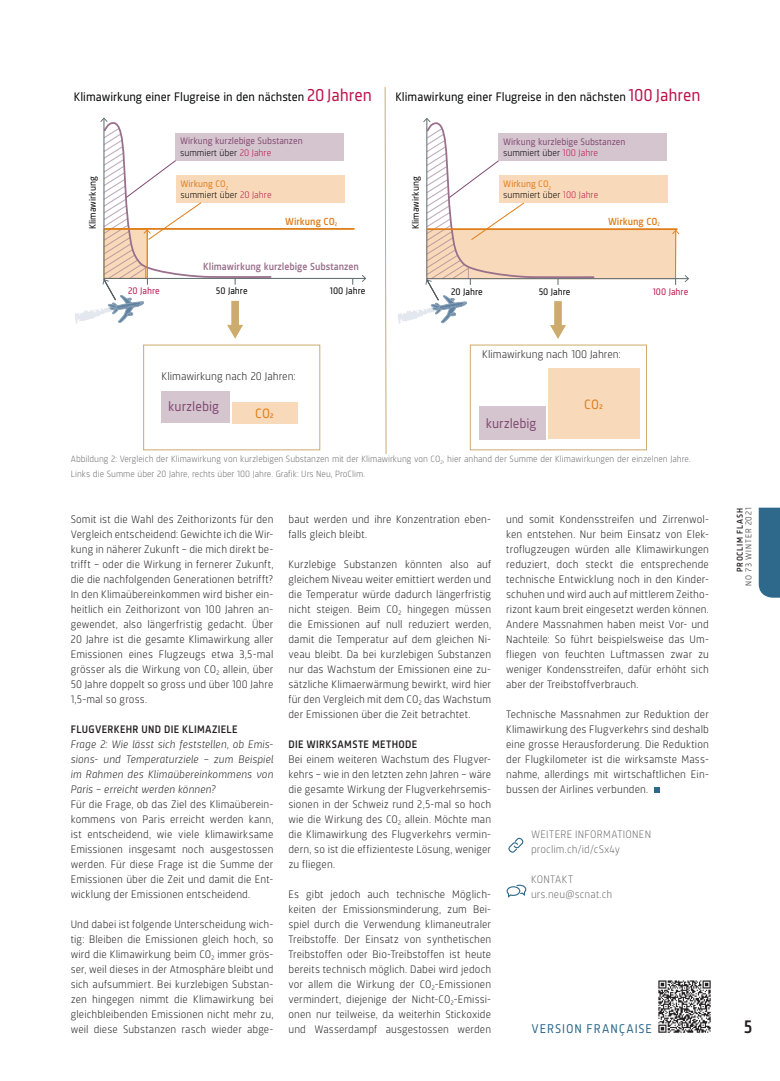
<style>
.page{position:relative;width:780px;height:1081px;background:#fff}
.page>*{position:absolute;margin:0;border:0;box-sizing:border-box;transform-origin:0 0}
.t1{font:500 18.75px "Sinews Sans Pro";color:#231f20}
.t2{font:14px "Sinews Sans Pro";color:#814a73}
.t3{font:14px "Sinews Sans Pro";color:#df7e1a}
.t4{font:13.12px "Sinews Sans Pro";letter-spacing:.07em;color:#2e688b}
.t5{font:12.75px "Sinews Sans Pro";color:#000203}
.t6{font:300 11.5px "Sinews Sans Pro";color:#231f20}
.t7{font:300 11.25px/15px "Sinews Sans Pro";letter-spacing:.01em;color:#231f20;text-align:justify}
.t8{font:italic 300 11.25px/15px "Sinews Sans Pro";letter-spacing:.01em;color:#231f20;text-align:justify}
.t9{font:300 11.25px/15px "Sinews Sans Pro";letter-spacing:.015em;color:#6c6d70}
.t10{font:500 11.25px "Sinews Sans Pro";letter-spacing:.025em;color:#231f20}
.t11{font:500 10.62px "Sinews Sans Pro";color:#996f8b}
.t12{font:500 10.62px "Sinews Sans Pro";color:#df7e1a}
.t13{font:9.75px/11.8px "Sinews Sans Pro";color:#814a73}
.t14{font:300 9.75px/11.8px "Sinews Sans Pro";color:#000203}
.t15{font:9.75px "Sinews Sans Pro";letter-spacing:.005em;color:#000203}
.t16{font:9.75px "Sinews Sans Pro";color:#bc134a}
.t17{font:9.75px "Sinews Sans Pro";color:#000}
.t18{font:300 9.38px/15px "Sinews Sans Pro";color:#6c6d70}
.t19{font:300 8.75px "Sinews Sans Pro";letter-spacing:.095em;color:#231f20}
.t20{font:500 8.75px "Sinews Sans Pro";letter-spacing:.09em;color:#231f20}
.s1{font-size:17.88px;color:#bc134a}
.s2{font-weight:300;color:#000203}
.s3{font-weight:300;color:#bc134a}
.s4{font-weight:400;color:#df7e1a}
.s5{color:#bc134a}
</style>
<div class="page">
<svg style="left:654px;top:787px;width:5px;height:6px"></svg>
<svg style="left:506px;top:884px;width:20px;height:14px"></svg>
<svg style="left:758px;top:508px;width:22px;height:90px;background:#397091"></svg>
<div style="left:470px;top:345px;width:176px;height:105px;border:1px solid #ccab6c"></div>
<div style="left:161px;top:391px;width:68px;height:32px;background:#d5c5ce"></div>
<div style="left:232px;top:402px;width:65px;height:21px;background:#f8d9ba"></div>
<div style="left:479px;top:406px;width:66px;height:33px;background:#d5c5ce"></div>
<div style="left:547px;top:368px;width:92px;height:71px;background:#f8d9ba"></div>
<svg style="left:272px;top:133px;width:90px;height:146px"></svg>
<svg style="left:75px;top:117px;width:197px;height:222px"></svg>
<svg style="left:362px;top:275px;width:4px;height:7px"></svg>
<svg style="left:398px;top:118px;width:291px;height:221px"></svg>
<div style="left:143px;top:345px;width:177px;height:105px;border:1px solid #ccab6c"></div>
<svg style="left:384px;top:87px;width:2px;height:367px"></svg>
<svg style="left:508px;top:838px;width:15px;height:15px"></svg>
<img style="left:658px;top:980px;width:53px;height:53px">
<p class="t5" style="left:74px;top:90px;width:299px">Klimawirkung einer Flugreise in den nächsten <span class="s1">20 Jahren</span></p>
<p class="t5" style="left:395px;top:90px;width:306px">Klimawirkung einer Flugreise in den nächsten <span class="s1">100 Jahren</span></p>
<p class="t13" style="left:180px;top:135px;width:124px">Wirkung kurzlebige Substanzen <span class="s2">summiert über</span> <span class="s3">20 Jahre</span></p>
<p class="t13" style="left:503px;top:135px;width:124px">Wirkung kurzlebige Substanzen <span class="s2">summiert über</span> <span class="s3">100 Jahre</span></p>
<p class="t15" style="left:87px;top:229px;width:54px;rotate:-90deg">Klimawirkung</p>
<p class="t14" style="left:180px;top:177px;width:93px"><span class="s4">Wirkung CO</span><sub>2<br></sub>summiert über <span class="s5">20 Jahre</span></p>
<p class="t12" style="left:285px;top:216px;width:53px">Wirkung CO<sub>2</sub></p>
<p class="t15" style="left:410px;top:229px;width:54px;rotate:-90deg">Klimawirkung</p>
<p class="t14" style="left:503px;top:178px;width:96px"><span class="s4">Wirkung CO</span><sub>2<br></sub>summiert über <span class="s5">100 Jahre</span></p>
<p class="t12" style="left:608px;top:216px;width:53px">Wirkung CO<sub>2</sub></p>
<p class="t11" style="left:203px;top:261px;width:157px">Klimawirkung kurzlebige Substanzen</p>
<p class="t16" style="left:128px;top:286px;width:33px">20 Jahre</p>
<p class="t15" style="left:216px;top:286px;width:33px">50 Jahre</p>
<p class="t15" style="left:330px;top:286px;width:37px">100 Jahre</p>
<p class="t17" style="left:451px;top:286px;width:33px">20 Jahre</p>
<p class="t15" style="left:538px;top:286px;width:33px">50 Jahre</p>
<p class="t16" style="left:652px;top:286px;width:37px">100 Jahre</p>
<p class="t6" style="left:482px;top:348px;width:140px">Klimawirkung nach 100 Jahren:</p>
<p class="t6" style="left:162px;top:369px;width:135px">Klimawirkung nach 20 Jahren:</p>
<p class="t2" style="left:168px;top:398px;width:52px">kurzlebig</p>
<p class="t3" style="left:255px;top:406px;width:20px">CO2</p>
<p class="t2" style="left:485px;top:415px;width:52px">kurzlebig</p>
<p class="t3" style="left:584px;top:396px;width:20px">CO2</p>
<p class="t18" style="left:71px;top:451px;width:621px">Abbildung 2: Vergleich der Klimawirkung von kurzlebigen Substanzen mit der Klimawirkung von CO<sub>2</sub>, hier anhand der Summe der Klimawirkungen der einzelnen Jahre.<br>Links die Summe über 20 Jahre, rechts über 100 Jahre. Grafik: Urs Neu, ProClim.</p>
<p class="t7" style="left:71px;top:511px;width:204px">Somit ist die Wahl des Zeithorizonts für den Vergleich entscheidend: Gewichte ich die Wir&shy;kung in näherer Zukunft – die mich direkt be&shy;trifft – oder die Wirkung in fernerer Zukunft, die die nachfolgenden Generationen betrifft?<br>In den Klimaübereinkommen wird bisher ein&shy;heitlich ein Zeithorizont von 100 Jahren an&shy;gewendet, also längerfristig gedacht. Über 20 Jahre ist die gesamte Klimawirkung aller Emissionen eines Flugzeugs etwa 3,5-mal grösser als die Wirkung von CO<sub>2</sub> allein, über 50 Jahre doppelt so gross und über 100 Jahre 1,5-mal so gross.</p>
<p class="t10" style="left:71px;top:723px;width:168px">FLUGVERKEHR UND DIE KLIMAZIELE</p>
<p class="t8" style="left:71px;top:736px;width:204px">Frage 2: Wie lässt sich feststellen, ob Emis&shy;sions- und Temperaturziele – zum Beispiel im Rahmen des Klimaübereinkommens von Paris – erreicht werden können?</p>
<p class="t7" style="left:71px;top:796px;width:204px">Für die Frage, ob das Ziel des Klimaüberein&shy;kommens von Paris erreicht werden kann, ist entscheidend, wie viele klimawirksame Emissionen insgesamt noch ausgestossen werden. Für diese Frage ist die Summe der Emissionen über die Zeit und damit die Ent&shy;wicklung der Emissionen entscheidend.</p>
<p class="t7" style="left:71px;top:916px;width:204px">Und dabei ist folgende Unterscheidung wich&shy;tig: Bleiben die Emissionen gleich hoch, so wird die Klimawirkung beim CO<sub>2</sub> immer grös&shy;ser, weil dieses in der Atmosphäre bleibt und sich aufsummiert. Bei kurzlebigen Substan&shy;zen hingegen nimmt die Klimawirkung bei gleichbleibenden Emissionen nicht mehr zu, weil diese Substanzen rasch wieder abge-</p>
<p class="t7" style="left:288px;top:511px;width:204px">baut werden und ihre Konzentration eben&shy;falls gleich bleibt.</p>
<p class="t7" style="left:288px;top:556px;width:204px">Kurzlebige Substanzen könnten also auf gleichem Niveau weiter emittiert werden und die Temperatur würde dadurch längerfristig nicht steigen. Beim CO<sub>2</sub> hingegen müssen die Emissionen auf null reduziert werden, damit die Temperatur auf dem gleichen Ni&shy;veau bleibt. Da bei kurzlebigen Substanzen nur das Wachstum der Emissionen eine zu&shy;sätzliche Klimaerwärmung bewirkt, wird hier für den Vergleich mit dem CO<sub>2</sub> das Wachstum der Emissionen über die Zeit betrachtet.</p>
<p class="t10" style="left:288px;top:738px;width:130px">DIE WIRKSAMSTE METHODE</p>
<p class="t7" style="left:288px;top:751px;width:204px">Bei einem weiteren Wachstum des Flugver&shy;kehrs – wie in den letzten zehn Jahren – wäre die gesamte Wirkung der Flugverkehrsemis&shy;sionen in der Schweiz rund 2,5-mal so hoch wie die Wirkung des CO<sub>2</sub> allein. Möchte man die Klimawirkung des Flugverkehrs vermin&shy;dern, so ist die effizienteste Lösung, weniger zu fliegen.</p>
<p class="t7" style="left:288px;top:886px;width:204px">Es gibt jedoch auch technische Möglich&shy;keiten der Emissionsminderung, zum Bei&shy;spiel durch die Verwendung klimaneutraler Treibstoffe. Der Einsatz von synthetischen Treibstoffen oder Bio-Treibstoffen ist heute bereits technisch möglich. Dabei wird jedoch vor allem die Wirkung der CO<sub>2</sub>-Emissionen vermindert, diejenige der Nicht-CO<sub>2</sub>-Emissi&shy;onen nur teilweise, da weiterhin Stickoxide und Wasserdampf ausgestossen werden</p>
<p class="t7" style="left:506px;top:511px;width:204px">und somit Kondensstreifen und Zirrenwol&shy;ken entstehen. Nur beim Einsatz von Elek&shy;troflugzeugen würden alle Klimawirkungen reduziert, doch steckt die entsprechende technische Entwicklung noch in den Kinder&shy;schuhen und wird auch auf mittlerem Zeitho&shy;rizont kaum breit eingesetzt werden können.<br>Andere Massnahmen haben meist Vor- und Nachteile: So führt beispielsweise das Um&shy;fliegen von feuchten Luftmassen zwar zu weniger Kondensstreifen, dafür erhöht sich aber der Treibstoffverbrauch.</p>
<p class="t7" style="left:506px;top:706px;width:204px">Technische Massnahmen zur Reduktion der Klimawirkung des Flugverkehrs sind deshalb eine grosse Herausforderung. Die Reduktion der Flugkilometer ist die wirksamste Mass&shy;nahme, allerdings mit wirtschaftlichen Ein&shy;bussen der Airlines verbunden.</p>
<p class="t9" style="left:531px;top:826px;width:122px">WEITERE INFORMATIONEN proclim.ch/id/cSx4y</p>
<p class="t9" style="left:531px;top:871px;width:83px">KONTAKT urs.neu@scnat.ch</p>
<p class="t4" style="left:531px;top:1021px;width:122px">VERSION FRANÇAISE</p>
<p class="t20" style="left:734px;top:572px;width:66px;rotate:-90deg">PROCLIM FLASH</p>
<p class="t19" style="left:743px;top:586px;width:80px;rotate:-90deg">NO 73 WINTER 2021</p>
<h1 class="t1" style="left:744px;top:1016px;width:10px">5</h1>
</div>
